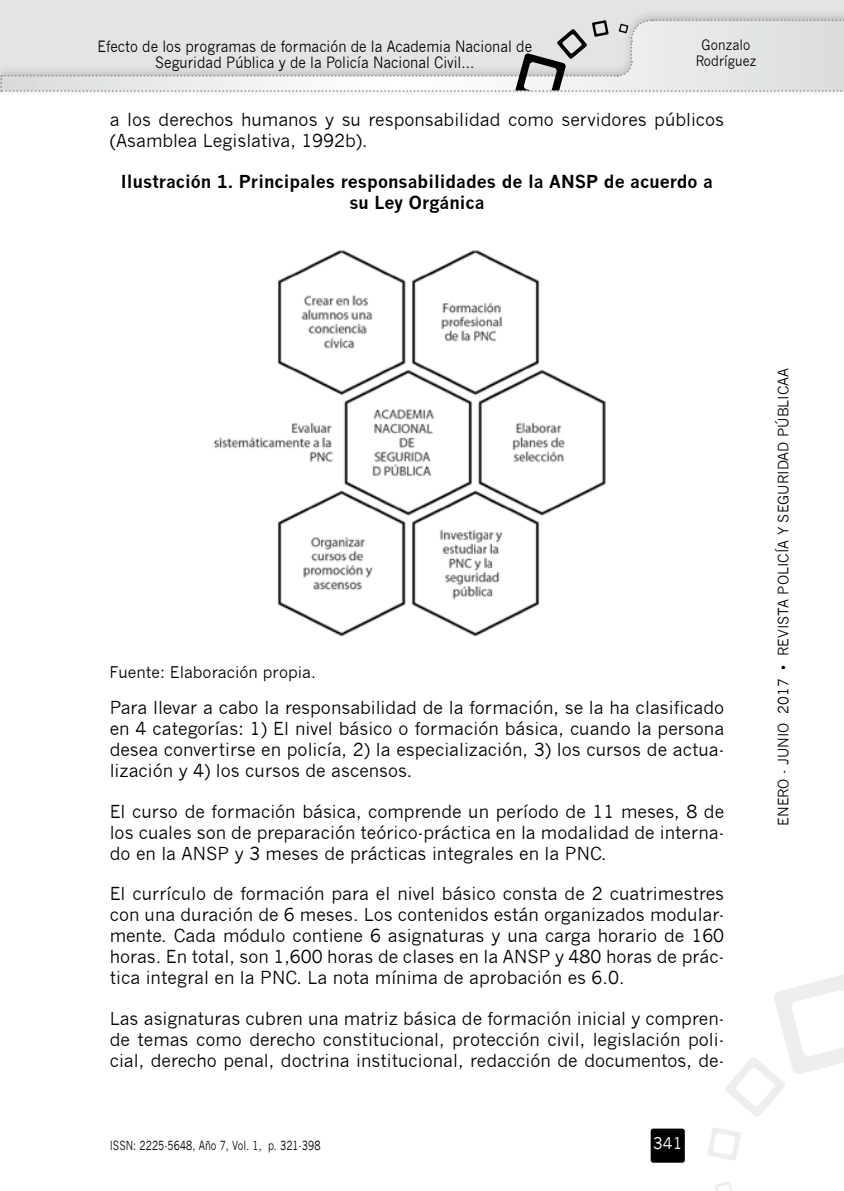
<style>
.page{position:relative;width:844px;height:1191px;background:#fff}
.page>*{position:absolute;margin:0;border:0;box-sizing:border-box;transform-origin:0 0}
.t1{font:17.5px/21px "News Gothic";color:#000;text-align:justify}
.t2{font:700 17.5px/21px "News Gothic";color:#000;text-align:center}
.t3{font:15.75px "News Gothic";color:#000}
.t4{font:15.75px "News Gothic";color:#fff}
.t5{font:15.22px/15.8px "News Gothic";color:#000;text-align:center;scale:.9 1}
.t6{font:14px "News Gothic";color:#000}
.t7{font:14px/15.8px "News Gothic";color:#000;text-align:center;scale:.9 1}
.t8{font:12.25px "News Gothic";letter-spacing:.01em;color:#000;scale:.8 1}
</style>
<div class="page">
<div style="left:0;top:0;width:843px;height:90px;background:#e3e4e6"></div>
<div style="left:0;top:8px;width:843px;height:90px;background:#000;opacity:.2"></div>
<svg style="left:0;top:19px;width:844px;height:73px"></svg>
<svg style="left:708px;top:1127px;width:32px;height:33px"></svg>
<svg style="left:715px;top:1181px;width:17px;height:10px"></svg>
<svg style="left:725px;top:975px;width:118px;height:142px"></svg>
<div style="left:650px;top:1128px;width:34px;height:34px;background:#000;border-radius:3px"></div>
<img style="left:213px;top:250px;width:393px;height:387px">
<p class="t5" style="left:97px;top:39px;width:484px">Efecto de los programas de formación de la Academia Nacional de<br>Seguridad Pública y de la Policía Nacional Civil...</p>
<p class="t7" style="left:695px;top:37px;width:69px">Gonzalo<br>Rodríguez</p>
<p class="t1" style="left:110px;top:109px;width:616px">a los derechos humanos y su responsabilidad como servidores públicos (Asamblea Legislativa, 1992b).</p>
<p class="t2" style="left:121px;top:171px;width:593px">Ilustración 1. Principales responsabilidades de la ANSP de acuerdo a su Ley Orgánica</p>
<p class="t3" style="left:109px;top:663px;width:208px">Fuente: Elaboración propia.</p>
<p class="t1" style="left:110px;top:697px;width:616px">Para llevar a cabo la responsabilidad de la formación, se la ha clasificado en 4 categorías: 1) El nivel básico o formación básica, cuando la persona desea convertirse en policía, 2) la especialización, 3) los cursos de actua&shy;lización y 4) los cursos de ascensos.</p>
<p class="t1" style="left:110px;top:800px;width:616px">El curso de formación básica, comprende un período de 11 meses, 8 de los cuales son de preparación teórico-práctica en la modalidad de interna&shy;do en la ANSP y 3 meses de prácticas integrales en la PNC.</p>
<p class="t1" style="left:110px;top:883px;width:616px">El currículo de formación para el nivel básico consta de 2 cuatrimestres con una duración de 6 meses. Los contenidos están organizados modular&shy;mente. Cada módulo contiene 6 asignaturas y una carga horario de 160 horas. En total, son 1,600 horas de clases en la ANSP y 480 horas de prác&shy;tica integral en la PNC. La nota mínima de aprobación es 6.0.</p>
<p class="t1" style="left:110px;top:1008px;width:616px">Las asignaturas cubren una matriz básica de formación inicial y compren&shy;de temas como derecho constitucional, protección civil, legislación poli&shy;cial, derecho penal, doctrina institucional, redacción de documentos, de-</p>
<p class="t8" style="left:110px;top:1138px;width:265px">ISSN: 2225-5648, Año 7, Vol. 1, p. 321-398</p>
<p class="t4" style="left:652px;top:1134px;width:31px">341</p>
<p class="t6" style="left:775px;top:825px;width:459px;rotate:-90deg">ENERO - JUNIO 2017 • REVISTA POLICÍA Y SEGURIDAD PÚBLICAA</p>
</div>
